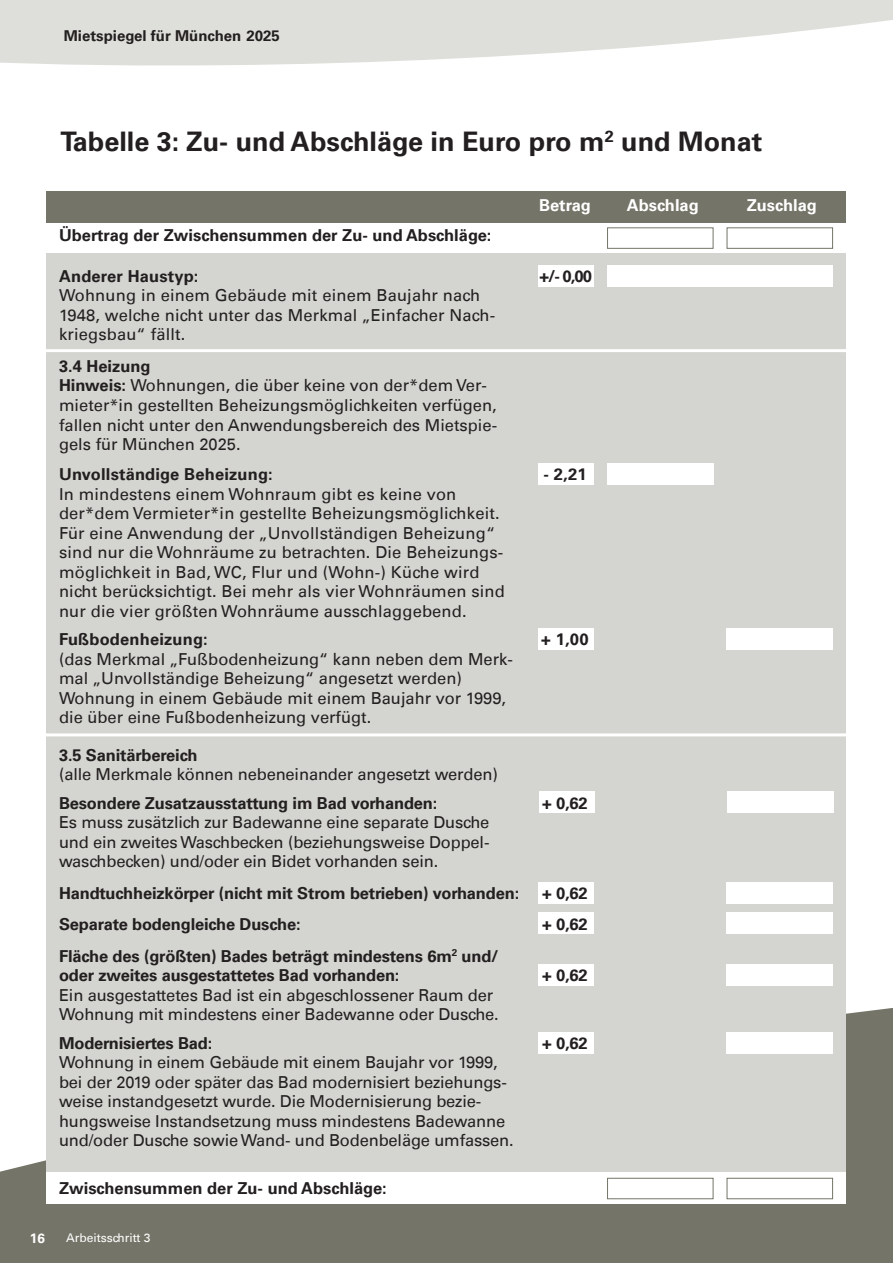
<style>
.page{position:relative;width:893px;height:1263px;background:#fff}
.page>*{position:absolute;margin:0;border:0;box-sizing:border-box;transform-origin:0 0}
.t1{font:700 27px "Univers LT";color:#231f20}
.t2{font:16.5px/19.5px "Univers LT";color:#231f20}
.t3{font:700 16.5px "Univers LT";letter-spacing:-.01em;color:#231f20}
.t4{font:700 16.5px "Univers LT";letter-spacing:.01em;color:#231f20}
.t5{font:700 16.5px "Univers LT";color:#fff}
.t6{font:700 15px "Univers LT";color:#231f20}
.t7{font:700 13.5px "Univers LT";color:#fff}
.t8{font:12px "Univers LT";color:#fff}
.s1{font-weight:700}
</style>
<div class="page">
<svg style="left:0;top:1008px;width:893px;height:255px;background:#828277"></svg>
<svg style="left:0;top:0;width:893px;height:66px;fill:#dededa"></svg>
<div style="left:46px;top:202px;width:800px;height:1001px;background:#d4d4d0"></div>
<hr style="left:31px;top:349px;width:833px;height:3px;background:#fff">
<hr style="left:43px;top:733px;width:833px;height:3px;background:#fff">
<div style="left:727px;top:628px;width:106px;height:22px;background:#fff"></div>
<div style="left:539px;top:628px;width:55px;height:22px;background:#fff"></div>
<div style="left:727px;top:792px;width:106px;height:21px;background:#fff"></div>
<div style="left:539px;top:792px;width:55px;height:21px;background:#fff"></div>
<div style="left:727px;top:882px;width:106px;height:21px;background:#fff"></div>
<div style="left:539px;top:882px;width:55px;height:21px;background:#fff"></div>
<div style="left:726px;top:912px;width:107px;height:22px;background:#fff"></div>
<div style="left:538px;top:912px;width:56px;height:22px;background:#fff"></div>
<div style="left:727px;top:964px;width:106px;height:22px;background:#fff"></div>
<div style="left:539px;top:964px;width:55px;height:22px;background:#fff"></div>
<div style="left:727px;top:1032px;width:106px;height:21px;background:#fff"></div>
<div style="left:539px;top:1032px;width:55px;height:21px;background:#fff"></div>
<div style="left:41px;top:223px;width:822px;height:30px;background:#fff"></div>
<div style="left:46px;top:191px;width:800px;height:32px;background:#747468"></div>
<div style="left:607px;top:265px;width:226px;height:21px;background:#fff"></div>
<div style="left:539px;top:265px;width:55px;height:21px;background:#fff"></div>
<div style="left:607px;top:464px;width:106px;height:21px;background:#fff"></div>
<div style="left:539px;top:464px;width:55px;height:21px;background:#fff"></div>
<div style="left:46px;top:1172px;width:800px;height:32px;background:#fff"></div>
<div style="left:607px;top:1178px;width:106px;height:21px;border:1px solid #747468"></div>
<div style="left:727px;top:1178px;width:106px;height:21px;border:1px solid #747468"></div>
<div style="left:607px;top:227px;width:106px;height:22px;border:1px solid #747468"></div>
<div style="left:727px;top:227px;width:106px;height:22px;border:1px solid #747468"></div>
<p class="t6" style="left:64px;top:27px;width:218px">Mietspiegel für München 2025</p>
<h1 class="t1" style="left:60px;top:126px;width:703px">Tabelle 3: Zu- und Abschläge in Euro pro m<sup>2</sup> und Monat</h1>
<p class="t3" style="left:59px;top:226px;width:434px">Übertrag der Zwischensummen der Zu- und Abschläge:</p>
<p class="t5" style="left:539px;top:196px;width:53px">Betrag</p>
<p class="t5" style="left:627px;top:196px;width:74px">Abschlag</p>
<p class="t5" style="left:747px;top:196px;width:72px">Zuschlag</p>
<p class="t4" style="left:59px;top:266px;width:141px">Anderer Haustyp:</p>
<p class="t3" style="left:540px;top:266px;width:54px">+/- 0,00</p>
<p class="t2" style="left:59px;top:287px;width:438px">Wohnung in einem Gebäude mit einem Baujahr nach<br>1948, welche nicht unter das Merkmal „Einfacher Nach&shy;kriegsbau“ fällt.</p>
<p class="t3" style="left:59px;top:356px;width:93px">3.4 Heizung</p>
<p class="t2" style="left:59px;top:377px;width:440px"><span class="s1">Hinweis:</span> Wohnungen, die über keine von der*dem Ver&shy;mieter*in gestellten Beheizungsmöglichkeiten verfügen, fallen nicht unter den Anwendungsbereich des Mietspie&shy;gels für München 2025.</p>
<p class="t4" style="left:59px;top:464px;width:215px">Unvollständige Beheizung:</p>
<p class="t3" style="left:544px;top:464px;width:45px">- 2,21</p>
<p class="t2" style="left:59px;top:485px;width:447px">In mindestens einem Wohnraum gibt es keine von der*dem Vermieter*in gestellte Beheizungsmöglichkeit.<br>Für eine Anwendung der „Unvollständigen Beheizung“ sind nur die Wohnräume zu betrachten. Die Beheizungs&shy;möglichkeit in Bad, WC, Flur und (Wohn-) Küche wird nicht berücksichtigt. Bei mehr als vier Wohnräumen sind nur die vier größten Wohnräume ausschlaggebend.</p>
<p class="t4" style="left:59px;top:629px;width:150px">Fußbodenheizung:</p>
<p class="t3" style="left:541px;top:629px;width:49px">+ 1,00</p>
<p class="t2" style="left:59px;top:650px;width:455px">(das Merkmal „Fußbodenheizung“ kann neben dem Merk&shy;mal „Unvollständige Beheizung“ angesetzt werden)</p>
<p class="t2" style="left:59px;top:689px;width:449px">Wohnung in einem Gebäude mit einem Baujahr vor 1999, die über eine Fußbodenheizung verfügt.</p>
<p class="t3" style="left:59px;top:745px;width:140px">3.5 Sanitärbereich</p>
<p class="t2" style="left:59px;top:766px;width:440px">(alle Merkmale können nebeneinander angesetzt werden)</p>
<p class="t3" style="left:59px;top:793px;width:380px">Besondere Zusatzausstattung im Bad vorhanden:</p>
<p class="t3" style="left:542px;top:793px;width:47px">+ 0,62</p>
<p class="t2" style="left:59px;top:814px;width:432px;text-align:justify">Es muss zusätzlich zur Badewanne eine separate Dusche und ein zweites Waschbecken (beziehungsweise Doppel&shy;waschbecken) und/oder ein Bidet vorhanden sein.</p>
<p class="t3" style="left:59px;top:883px;width:462px">Handtuchheizkörper (nicht mit Strom betrieben) vorhanden:</p>
<p class="t3" style="left:542px;top:883px;width:47px">+ 0,62</p>
<p class="t3" style="left:59px;top:915px;width:243px">Separate bodengleiche Dusche:</p>
<p class="t3" style="left:542px;top:915px;width:47px">+ 0,62</p>
<p class="t3" style="left:59px;top:946px;width:441px">Fläche des (größten) Bades beträgt mindestens 6m<sup>2</sup> und/</p>
<p class="t3" style="left:59px;top:965px;width:342px">oder zweites ausgestattetes Bad vorhanden:</p>
<p class="t3" style="left:542px;top:965px;width:47px">+ 0,62</p>
<p class="t2" style="left:59px;top:986px;width:441px">Ein ausgestattetes Bad ist ein abgeschlossener Raum der<br>Wohnung mit mindestens einer Badewanne oder Dusche.</p>
<p class="t3" style="left:59px;top:1033px;width:155px">Modernisiertes Bad:</p>
<p class="t3" style="left:542px;top:1033px;width:47px">+ 0,62</p>
<p class="t2" style="left:59px;top:1054px;width:456px">Wohnung in einem Gebäude mit einem Baujahr vor 1999, bei der 2019 oder später das Bad modernisiert beziehungs&shy;weise instandgesetzt wurde. Die Modernisierung bezie&shy;hungsweise Instandsetzung muss mindestens Badewanne und/oder Dusche sowie Wand- und Bodenbeläge umfassen.</p>
<p class="t3" style="left:59px;top:1178px;width:329px">Zwischensummen der Zu- und Abschläge:</p>
<p class="t7" style="left:30px;top:1230px;width:17px">16</p>
<p class="t8" style="left:66px;top:1233px;width:86px">Arbeitsschritt 3</p>
</div>
